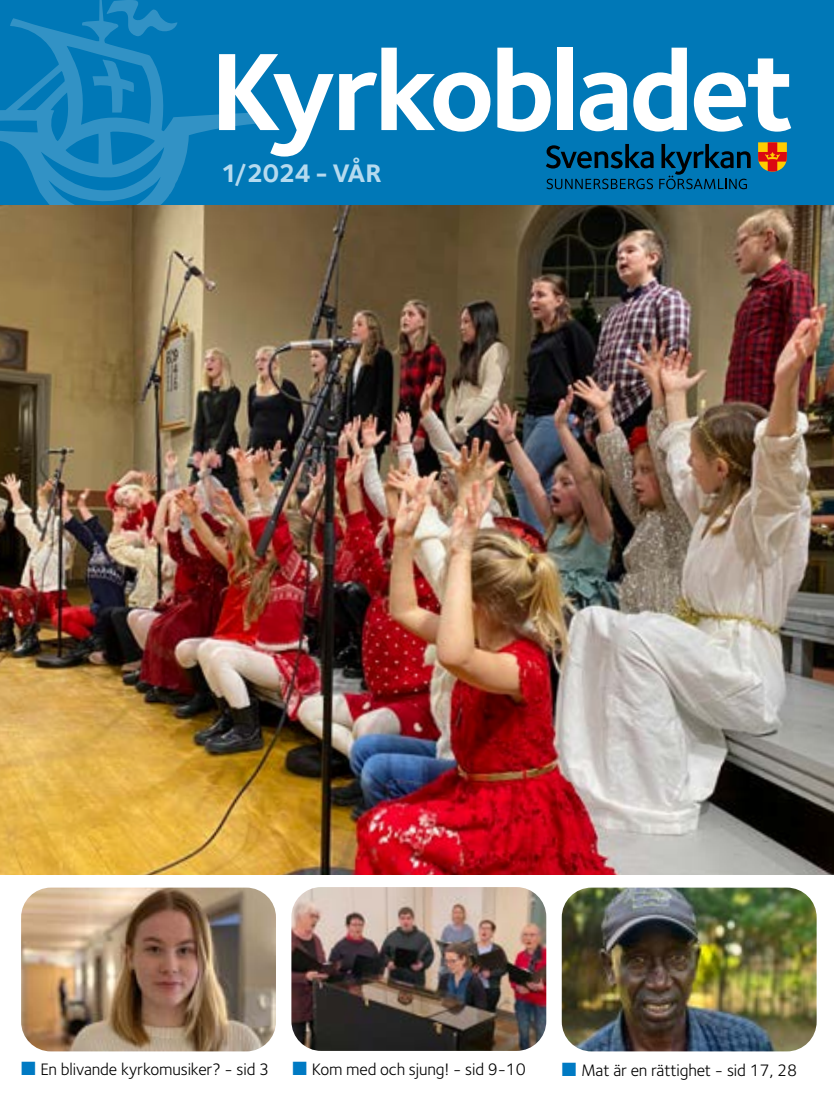
<style>
.page{position:relative;width:834px;height:1117px;background:#fff}
.page>*{position:absolute;margin:0;border:0;box-sizing:border-box;transform-origin:0 0}
.t1{font:700 113.75px "Foundry Sterling OT3";letter-spacing:-.04em;color:#fff}
.t2{font:700 26.25px "Foundry Sterling OT3";letter-spacing:-.04em;color:#b5daef}
.t3{font:17.15px "Foundry Sterling OT3";letter-spacing:-.01em;color:#000}
.s1{color:#007ac3}
</style>
<div class="page">
<img style="left:0;top:204px;width:833px;height:670px">
<div style="left:0;top:0;width:833px;height:204px;background:#0078b7"></div>
<svg style="left:0;top:0;width:257px;height:204px"></svg>
<svg style="left:546px;top:144px;width:107px;height:24px"></svg>
<svg style="left:758px;top:142px;width:28px;height:29px"></svg>
<svg style="left:546px;top:179px;width:107px;height:10px"></svg>
<svg style="left:659px;top:144px;width:91px;height:45px"></svg>
<img style="left:291px;top:887px;width:255px;height:163px">
<img style="left:21px;top:887px;width:255px;height:164px">
<img style="left:561px;top:887px;width:255px;height:164px">
<h1 class="t1" style="left:211px;top:1px;width:586px">Kyrkobladet</h1>
<h2 class="t2" style="left:221px;top:152px;width:162px">1/2024 - VÅR</h2>
<p class="t3" style="left:21px;top:1056px;width:506px"><span class="s1">■</span> En blivande kyrkomusiker? - sid 3 <span class="s1">■</span> Kom med och sjung! - sid 9-10</p>
<p class="t3" style="left:561px;top:1057px;width:237px"><span class="s1">■</span> Mat är en rättighet - sid 17, 28</p>
</div>
